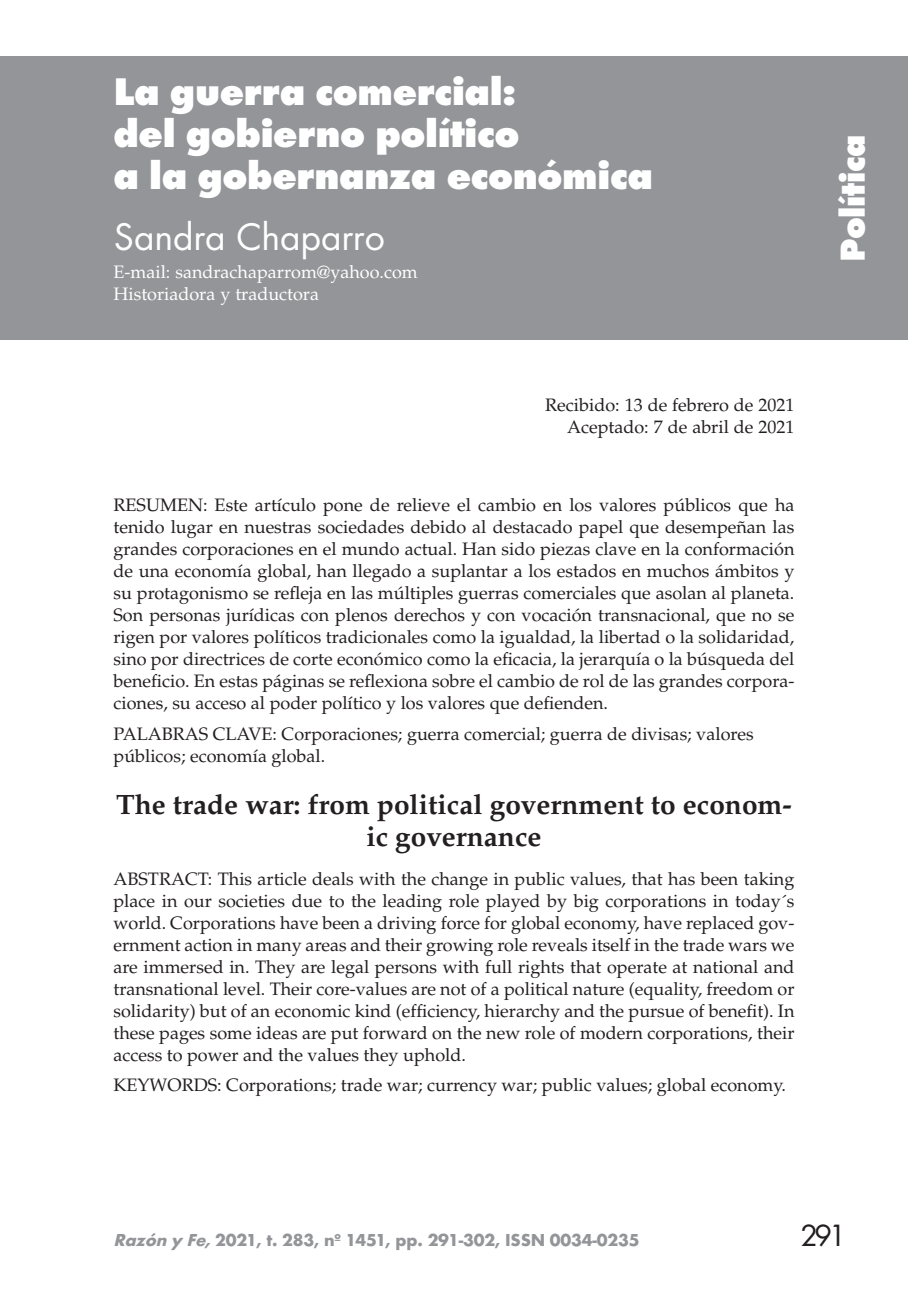
<style>
.page{position:relative;width:908px;height:1304px;background:#fff}
.page>*{position:absolute;margin:0;border:0;box-sizing:border-box;transform-origin:0 0}
.t1{font:800 40px/42px "Futura T";letter-spacing:-.01em;color:#fff}
.t2{font:40px "Futura T";letter-spacing:-.01em;color:#fff}
.t3{font:800 36px "Futura T";letter-spacing:-.01em;color:#fff}
.t4{font:32px "Futura T";color:#231f20}
.t5{font:700 28px/32px "Palatino";color:#231f20;text-align:center}
.t6{font:18px/22px "Palatino";color:#231f20;text-align:justify}
.t7{font:18px/22px "Palatino";color:#fff}
.t8{font:700 18px "Futura T";letter-spacing:-.01em;color:#939598}
.s1{font-style:italic}
</style>
<div class="page">
<div style="left:0;top:57px;width:907px;height:283px;background:#939598"></div>
<h1 class="t1" style="left:113px;top:70px;width:540px">La guerra comercial:<br>del gobierno político<br>a la gobernanza económica</h1>
<h1 class="t2" style="left:113px;top:213px;width:273px">Sandra Chaparro</h1>
<p class="t7" style="left:113px;top:261px;width:306px">E-mail: sandrachaparrom@yahoo.com<br>Historiadora y traductora</p>
<p class="t6" style="left:545px;top:394px;width:250px;text-align:right">Recibido: 13 de febrero de 2021<br>Aceptado: 7 de abril de 2021</p>
<p class="t6" style="left:113px;top:495px;width:682px">RESUMEN: Este artículo pone de relieve el cambio en los valores públicos que ha tenido lugar en nuestras sociedades debido al destacado papel que desempeñan las grandes corporaciones en el mundo actual. Han sido piezas clave en la conformación de una economía global, han llegado a suplantar a los estados en muchos ámbitos y su protagonismo se refleja en las múltiples guerras comerciales que asolan al planeta.<br>Son personas jurídicas con plenos derechos y con vocación transnacional, que no se rigen por valores políticos tradicionales como la igualdad, la libertad o la solidaridad, sino por directrices de corte económico como la eficacia, la jerarquía o la búsqueda del beneficio. En estas páginas se reflexiona sobre el cambio de rol de las grandes corpora&shy;ciones, su acceso al poder político y los valores que defienden.</p>
<p class="t6" style="left:113px;top:723px;width:641px">PALABRAS CLAVE: Corporaciones; guerra comercial; guerra de divisas; valores públicos; economía global.</p>
<h3 class="t5" style="left:116px;top:789px;width:677px">The trade war: from political government to econom&shy;ic governance</h3>
<p class="t6" style="left:113px;top:868px;width:682px">ABSTRACT: This article deals with the change in public values, that has been taking place in our societies due to the leading role played by big corporations in today´s world. Corporations have been a driving force for global economy, have replaced gov&shy;ernment action in many areas and their growing role reveals itself in the trade wars we are immersed in. They are legal persons with full rights that operate at national and transnational level. Their core-values are not of a political nature (equality, freedom or solidarity) but of an economic kind (efficiency, hierarchy and the pursue of benefit). In these pages some ideas are put forward on the new role of modern corporations, their access to power and the values they uphold.</p>
<p class="t6" style="left:113px;top:1074px;width:673px">KEYWORDS: Corporations; trade war; currency war; public values; global economy.</p>
<h2 class="t3" style="left:830px;top:262px;width:128px;rotate:-90deg">Política</h2>
<p class="t8" style="left:113px;top:1230px;width:527px"><span class="s1">Razón y Fe,</span>2021, t. 283, nº 1451, pp. 291-302, ISSN 0034-0235</p>
<h3 class="t4" style="left:799px;top:1217px;width:48px">291</h3>
</div>
